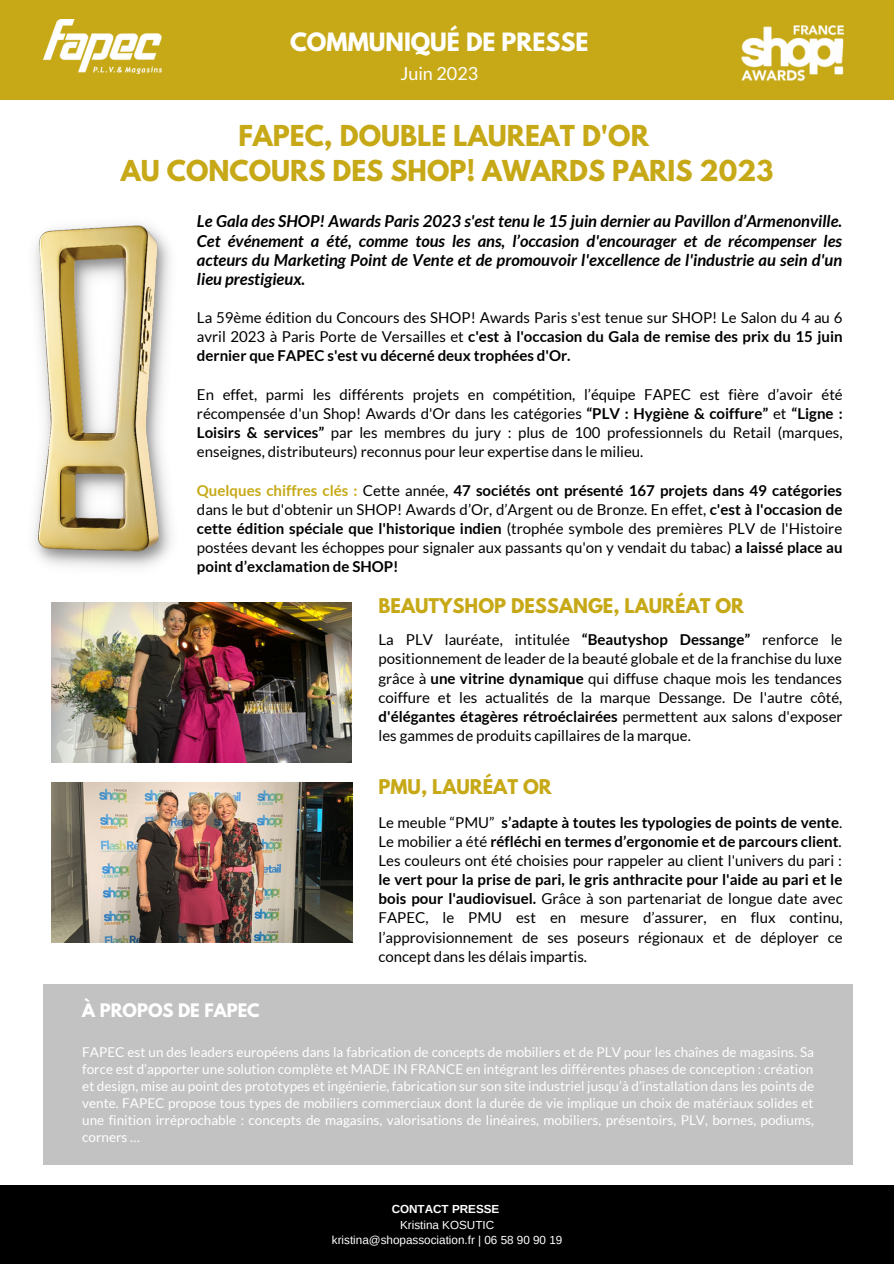
<style>
.page{position:relative;width:894px;height:1264px;background:#fff}
.page>*{position:absolute;margin:0;border:0;box-sizing:border-box;transform-origin:0 0}
.t1{font:700 25.5px "League Spartan";color:#c7a918}
.t2{font:700 22.35px "League Spartan";color:#fff}
.t3{font:700 18px "League Spartan";color:#c7a918}
.t4{font:18px "Lato";color:#fff}
.t5{font:italic 700 16.5px/19.2px "Lato";color:#000;text-align:justify}
.t6{font:700 16.5px "League Spartan";color:#fff}
.t7{font:15px/19.2px "Lato";color:#000;text-align:justify}
.t8{font:13.5px/17px "Lato";color:#fff;text-align:justify}
.t9{font:11.7px "Arimo";color:#fff}
.t10{font:700 11.7px "Arimo";color:#fff}
.s1{font-weight:700}
.s2{font-weight:700;color:#c7a918}
</style>
<div class="page">
<div style="left:44px;top:984px;width:808px;height:181px;background:#c2c2c2"></div>
<div style="left:0;top:1184px;width:893px;height:79px;background:#000"></div>
<div style="left:0;top:0;width:893px;height:100px;background:#c7a918"></div>
<img style="left:44px;top:20px;width:118px;height:54px">
<img style="left:741px;top:25px;width:104px;height:57px">
<img style="left:34px;top:224px;width:137px;height:344px">
<img style="left:51px;top:602px;width:300px;height:160px">
<img style="left:51px;top:782px;width:301px;height:160px">
<p class="t2" style="left:290px;top:30px;width:300px">COMMUNIQUÉ DE PRESSE</p>
<p class="t4" style="left:400px;top:62px;width:79px">Juin 2023</p>
<p class="t1" style="left:238px;top:123px;width:412px">FAPEC, DOUBLE LAUREAT D'OR</p>
<p class="t1" style="left:121px;top:157px;width:654px">AU CONCOURS DES SHOP! AWARDS PARIS 2023</p>
<p class="t5" style="left:197px;top:211px;width:646px">Le Gala des SHOP! Awards Paris 2023 s'est tenu le 15 juin dernier au Pavillon d’Armenonville.<br>Cet événement a été, comme tous les ans, l’occasion d'encourager et de récompenser les acteurs du Marketing Point de Vente et de promouvoir l'excellence de l'industrie au sein d'un lieu prestigieux.</p>
<p class="t7" style="left:197px;top:308px;width:647px">La 59ème édition du Concours des SHOP! Awards Paris s'est tenue sur SHOP! Le Salon du 4 au 6 avril 2023 à Paris Porte de Versailles et <span class="s1">c'est à l'occasion du Gala de remise des prix du 15 juin dernier que FAPEC s'est vu décerné deux trophées d'Or.</span></p>
<p class="t7" style="left:197px;top:384px;width:647px">En effet, parmi les différents projets en compétition, l’équipe FAPEC est fière d’avoir été récompensée d'un Shop! Awards d'Or dans les catégories <span class="s1">“PLV : Hygiène &amp; coiffure”</span> et <span class="s1">“Ligne :<br>Loisirs &amp; services”</span> par les membres du jury : plus de 100 professionnels du Retail (marques, enseignes, distributeurs) reconnus pour leur expertise dans le milieu.</p>
<p class="t7" style="left:197px;top:480px;width:647px"><span class="s2">Quelques chiffres clés :</span> Cette année, <span class="s1">47 sociétés ont présenté 167 projets dans 49 catégories </span>dans le but d'obtenir un SHOP! Awards d’Or, d’Argent ou de Bronze. En effet, <span class="s1">c'est à l'occasion de cette édition spéciale que l'historique indien</span> (trophée symbole des premières PLV de l'Histoire postées devant les échoppes pour signaler aux passants qu'on y vendait du tabac) <span class="s1">a laissé place au point d’exclamation de SHOP!</span></p>
<p class="t3" style="left:378px;top:596px;width:367px">BEAUTYSHOP DESSANGE, LAURÉAT OR</p>
<p class="t7" style="left:378px;top:630px;width:465px">La PLV lauréate, intitulée <span class="s1">“Beautyshop Dessange”</span> renforce le positionnement de leader de la beauté globale et de la franchise du luxe grâce à <span class="s1">une vitrine dynamique</span> qui diffuse chaque mois les tendances coiffure et les actualités de la marque Dessange. De l'autre côté, <span class="s1">d'élégantes étagères rétroéclairées</span> permettent aux salons d'exposer les gammes de produits capillaires de la marque.</p>
<p class="t3" style="left:378px;top:777px;width:175px">PMU, LAURÉAT OR</p>
<p class="t7" style="left:378px;top:812px;width:465px">Le meuble “PMU” <span class="s1">s’adapte à toutes les typologies de points de vente</span>.<br>Le mobilier a été <span class="s1">réfléchi en termes d’ergonomie et de parcours client</span>.<br>Les couleurs ont été choisies pour rappeler au client l'univers du pari : <span class="s1">le vert pour la prise de pari, le gris anthracite pour l'aide au pari et le bois pour l'audiovisuel.</span> Grâce à son partenariat de longue date avec FAPEC, le PMU est en mesure d’assurer, en flux continu, l’approvisionnement de ses poseurs régionaux et de déployer ce concept dans les délais impartis.</p>
<p class="t6" style="left:82px;top:1001px;width:179px">À PROPOS DE FAPEC</p>
<p class="t8" style="left:82px;top:1043px;width:733px">FAPEC est un des leaders européens dans la fabrication de concepts de mobiliers et de PLV pour les chaînes de magasins. Sa force est d’apporter une solution complète et MADE IN FRANCE en intégrant les différentes phases de conception : création et design, mise au point des prototypes et ingénierie, fabrication sur son site industriel jusqu’à d’installation dans les points de vente. FAPEC propose tous types de mobiliers commerciaux dont la durée de vie implique un choix de matériaux solides et une finition irréprochable : concepts de magasins, valorisations de linéaires, mobiliers, présentoirs, PLV, bornes, podiums, corners …</p>
<p class="t10" style="left:391px;top:1202px;width:109px">CONTACT PRESSE</p>
<p class="t9" style="left:400px;top:1217px;width:96px">Kristina KOSUTIC</p>
<p class="t9" style="left:332px;top:1233px;width:232px">kristina@shopassociation.fr | 06 58 90 90 19</p>
</div>
